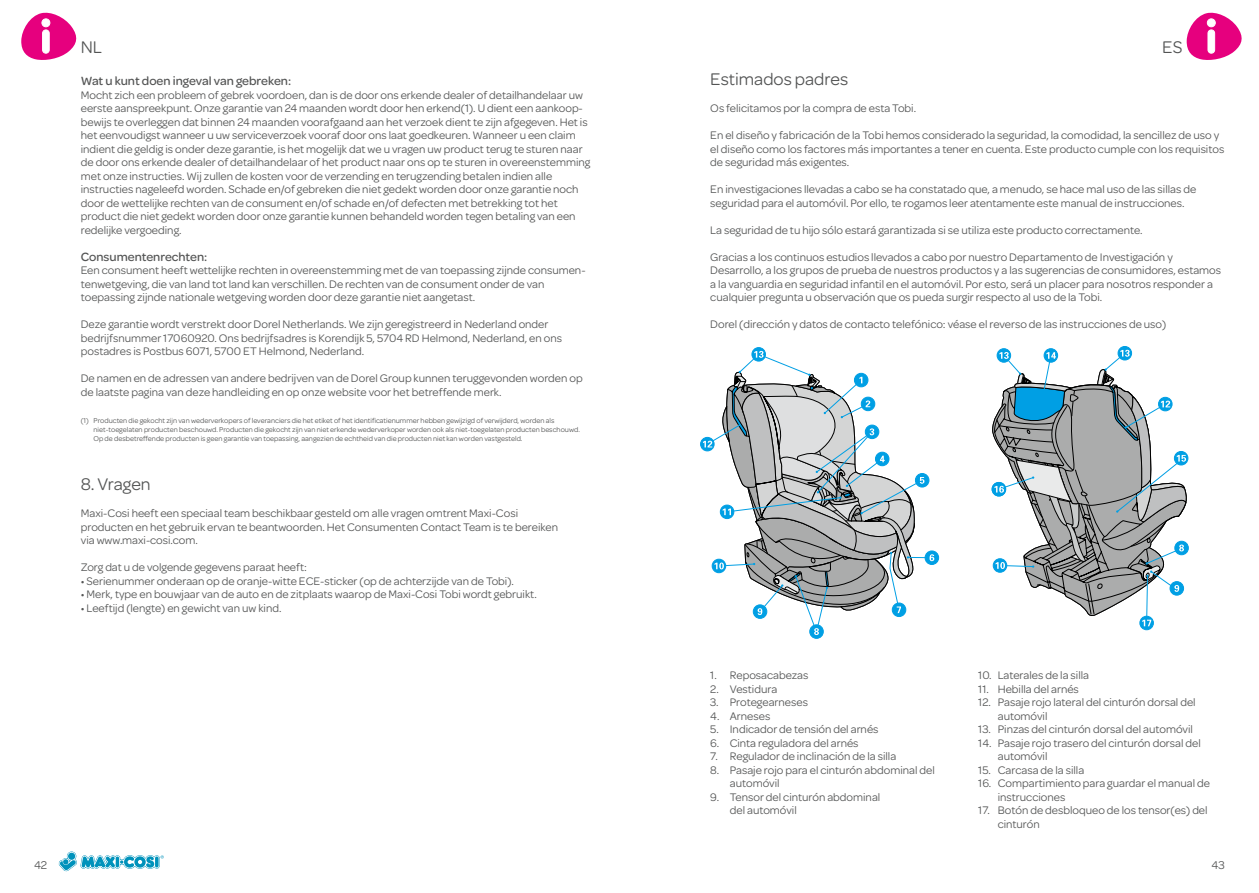
<style>
.page{position:relative;width:1259px;height:893px;background:#fff}
.page>*{position:absolute;margin:0;border:0;box-sizing:border-box;transform-origin:0 0}
.t1{font:18px "Omnes";color:#535454}
.t2{font:500 12.75px "Omnes";color:#535454}
.t3{font:12px "Omnes";color:#535454}
.t4{font:11.7px/13.5px "Omnes";color:#535454}
.t5{font:7.5px/9px "Omnes";color:#535454}
</style>
<div class="page">
<svg style="left:21px;top:12px;width:56px;height:48px"></svg>
<svg style="left:1186px;top:12px;width:56px;height:48px"></svg>
<svg style="left:59px;top:851px;width:105px;height:20px"></svg>
<svg style="left:1118px;top:346px;width:13px;height:14px"></svg>
<div style="left:1118px;top:346px;width:13px;height:14px;border:1px solid #009fe4;border-radius:50%"></div>
<svg style="left:1140px;top:616px;width:13px;height:14px"></svg>
<div style="left:1139px;top:616px;width:14px;height:14px;border:1px solid #009fe4;border-radius:50%"></div>
<div style="left:993px;top:559px;width:13px;height:13px;border:1px solid #009fe4;border-radius:50%"></div>
<div style="left:1174px;top:451px;width:14px;height:14px;border:1px solid #009fe4;border-radius:50%"></div>
<div style="left:992px;top:482px;width:13px;height:14px;border:1px solid #009fe4;border-radius:50%"></div>
<div style="left:997px;top:349px;width:13px;height:13px;border:1px solid #009fe4;border-radius:50%"></div>
<div style="left:1044px;top:349px;width:13px;height:13px;border:1px solid #009fe4;border-radius:50%"></div>
<div style="left:1174px;top:541px;width:14px;height:14px;border:1px solid #009fe4;border-radius:50%"></div>
<svg style="left:994px;top:350px;width:193px;height:276px"></svg>
<svg style="left:925px;top:551px;width:13px;height:13px"></svg>
<div style="left:925px;top:551px;width:13px;height:13px;border:1px solid #009fe4;border-radius:50%"></div>
<div style="left:810px;top:625px;width:13px;height:13px;background:#009fe4;border-radius:50%"></div>
<div style="left:809px;top:625px;width:14px;height:13px;border:1px solid #009fe4;border-radius:50%"></div>
<div style="left:752px;top:348px;width:13px;height:13px;background:#009fe4;border-radius:50%"></div>
<div style="left:752px;top:348px;width:13px;height:13px;border:1px solid #009fe4;border-radius:50%"></div>
<div style="left:700px;top:437px;width:14px;height:14px;background:#009fe4;border-radius:50%"></div>
<div style="left:700px;top:437px;width:14px;height:14px;border:1px solid #009fe4;border-radius:50%"></div>
<svg style="left:703px;top:351px;width:231px;height:284px"></svg>
<h1 class="t1" style="left:81px;top:38px;width:23px">NL</h1>
<h1 class="t1" style="left:1162px;top:38px;width:22px">ES</h1>
<p class="t2" style="left:81px;top:74px;width:212px">Wat u kunt doen ingeval van gebreken:</p>
<p class="t4" style="left:81px;top:88px;width:511px">Mocht zich een probleem of gebrek voordoen, dan is de door ons erkende dealer of detailhandelaar uw eerste aanspreekpunt. Onze garantie van 24 maanden wordt door hen erkend(1). U dient een aankoop&shy;bewijs te overleggen dat binnen 24 maanden voorafgaand aan het verzoek dient te zijn afgegeven. Het is het eenvoudigst wanneer u uw serviceverzoek vooraf door ons laat goedkeuren. Wanneer u een claim indient die geldig is onder deze garantie, is het mogelijk dat we u vragen uw product terug te sturen naar de door ons erkende dealer of detailhandelaar of het product naar ons op te sturen in overeenstemming met onze instructies. Wij zullen de kosten voor de verzending en terugzending betalen indien alle instructies nageleefd worden. Schade en/of gebreken die niet gedekt worden door onze garantie noch door de wettelijke rechten van de consument en/of schade en/of defecten met betrekking tot het product die niet gedekt worden door onze garantie kunnen behandeld worden tegen betaling van een redelijke vergoeding.</p>
<p class="t2" style="left:81px;top:249px;width:128px">Consumentenrechten:</p>
<p class="t4" style="left:81px;top:264px;width:506px">Een consument heeft wettelijke rechten in overeenstemming met de van toepassing zijnde consumen&shy;tenwetgeving, die van land tot land kan verschillen. De rechten van de consument onder de van toepassing zijnde nationale wetgeving worden door deze garantie niet aangetast.</p>
<p class="t4" style="left:81px;top:318px;width:483px">Deze garantie wordt verstrekt door Dorel Netherlands. We zijn geregistreerd in Nederland onder bedrijfsnummer 17060920. Ons bedrijfsadres is Korendijk 5, 5704 RD Helmond, Nederland, en ons postadres is Postbus 6071, 5700 ET Helmond, Nederland.</p>
<p class="t4" style="left:81px;top:372px;width:503px">De namen en de adressen van andere bedrijven van de Dorel Group kunnen teruggevonden worden op de laatste pagina van deze handleiding en op onze website voor het betreffende merk.</p>
<p class="t5" style="left:94px;top:416px;width:488px;text-indent:-13px">(1) Producten die gekocht zijn van wederverkopers of leveranciers die het etiket of het identificatienummer hebben gewijzigd of verwijderd, worden als niet-toegelaten producten beschouwd. Producten die gekocht zijn van niet erkende wederverkoper worden ook als niet-toegelaten producten beschouwd.<br>Op de desbetreffende producten is geen garantie van toepassing, aangezien de echtheid van die producten niet kan worden vastgesteld.</p>
<h1 class="t1" style="left:81px;top:474px;width:71px">8. Vragen</h1>
<p class="t4" style="left:81px;top:507px;width:479px">Maxi-Cosi heeft een speciaal team beschikbaar gesteld om alle vragen omtrent Maxi-Cosi producten en het gebruik ervan te beantwoorden. Het Consumenten Contact Team is te bereiken via www.maxi-cosi.com.</p>
<p class="t4" style="left:81px;top:561px;width:227px">Zorg dat u de volgende gegevens paraat heeft:</p>
<p class="t4" style="left:81px;top:574px;width:435px">• Serienummer onderaan op de oranje-witte ECE-sticker (op de achterzijde van de Tobi).</p>
<p class="t4" style="left:81px;top:588px;width:457px">• Merk, type en bouwjaar van de auto en de zitplaats waarop de Maxi-Cosi Tobi wordt gebruikt.</p>
<p class="t4" style="left:81px;top:601px;width:202px">• Leeftijd (lengte) en gewicht van uw kind.</p>
<h1 class="t1" style="left:710px;top:69px;width:139px">Estimados padres</h1>
<p class="t4" style="left:710px;top:102px;width:207px">Os felicitamos por la compra de esta Tobi.</p>
<p class="t4" style="left:710px;top:129px;width:515px">En el diseño y fabricación de la Tobi hemos considerado la seguridad, la comodidad, la sencillez de uso y el diseño como los factores más importantes a tener en cuenta. Este producto cumple con los requisitos de seguridad más exigentes.</p>
<p class="t4" style="left:710px;top:183px;width:487px">En investigaciones llevadas a cabo se ha constatado que, a menudo, se hace mal uso de las sillas de seguridad para el automóvil. Por ello, te rogamos leer atentamente este manual de instrucciones.</p>
<p class="t4" style="left:710px;top:223px;width:434px">La seguridad de tu hijo sólo estará garantizada si se utiliza este producto correctamente.</p>
<p class="t4" style="left:710px;top:250px;width:512px">Gracias a los continuos estudios llevados a cabo por nuestro Departamento de Investigación y Desarrollo, a los grupos de prueba de nuestros productos y a las sugerencias de consumidores, estamos a la vanguardia en seguridad infantil en el automóvil. Por esto, será un placer para nosotros responder a cualquier pregunta u observación que os pueda surgir respecto al uso de la Tobi.</p>
<p class="t4" style="left:710px;top:318px;width:457px">Dorel (dirección y datos de contacto telefónico: véase el reverso de las instrucciones de uso)</p>
<p class="t4" style="left:710px;top:669px;width:100px">1. Reposacabezas</p>
<p class="t4" style="left:710px;top:682px;width:68px">2. Vestidura</p>
<p class="t4" style="left:710px;top:696px;width:99px">3. Protegearneses</p>
<p class="t4" style="left:710px;top:709px;width:62px">4. Arneses</p>
<p class="t4" style="left:710px;top:723px;width:170px">5. Indicador de tensión del arnés</p>
<p class="t4" style="left:710px;top:736px;width:150px">6. Cinta reguladora del arnés</p>
<p class="t4" style="left:710px;top:750px;width:187px">7. Regulador de inclinación de la silla</p>
<p class="t4" style="left:730px;top:763px;width:206px;text-indent:-20px">8. Pasaje rojo para el cinturón abdominal del automóvil</p>
<p class="t4" style="left:730px;top:790px;width:152px;text-indent:-19px">9. Tensor del cinturón abdominal del automóvil</p>
<p class="t4" style="left:978px;top:669px;width:112px">10. Laterales de la silla</p>
<p class="t4" style="left:978px;top:682px;width:102px">11. Hebilla del arnés</p>
<p class="t4" style="left:997px;top:696px;width:199px;text-indent:-20px">12. Pasaje rojo lateral del cinturón dorsal del automóvil</p>
<p class="t4" style="left:978px;top:723px;width:216px">13. Pinzas del cinturón dorsal del automóvil</p>
<p class="t4" style="left:997px;top:736px;width:204px;text-indent:-20px">14. Pasaje rojo trasero del cinturón dorsal del automóvil</p>
<p class="t4" style="left:978px;top:763px;width:108px">15. Carcasa de la silla</p>
<p class="t4" style="left:997px;top:777px;width:214px;text-indent:-20px">16. Compartimiento para guardar el manual de instrucciones</p>
<p class="t4" style="left:997px;top:804px;width:211px;text-indent:-20px">17. Botón de desbloqueo de los tensor(es) del cinturón</p>
<p class="t3" style="left:34px;top:858px;width:15px">42</p>
<p class="t3" style="left:1211px;top:858px;width:15px">43</p>
</div>
